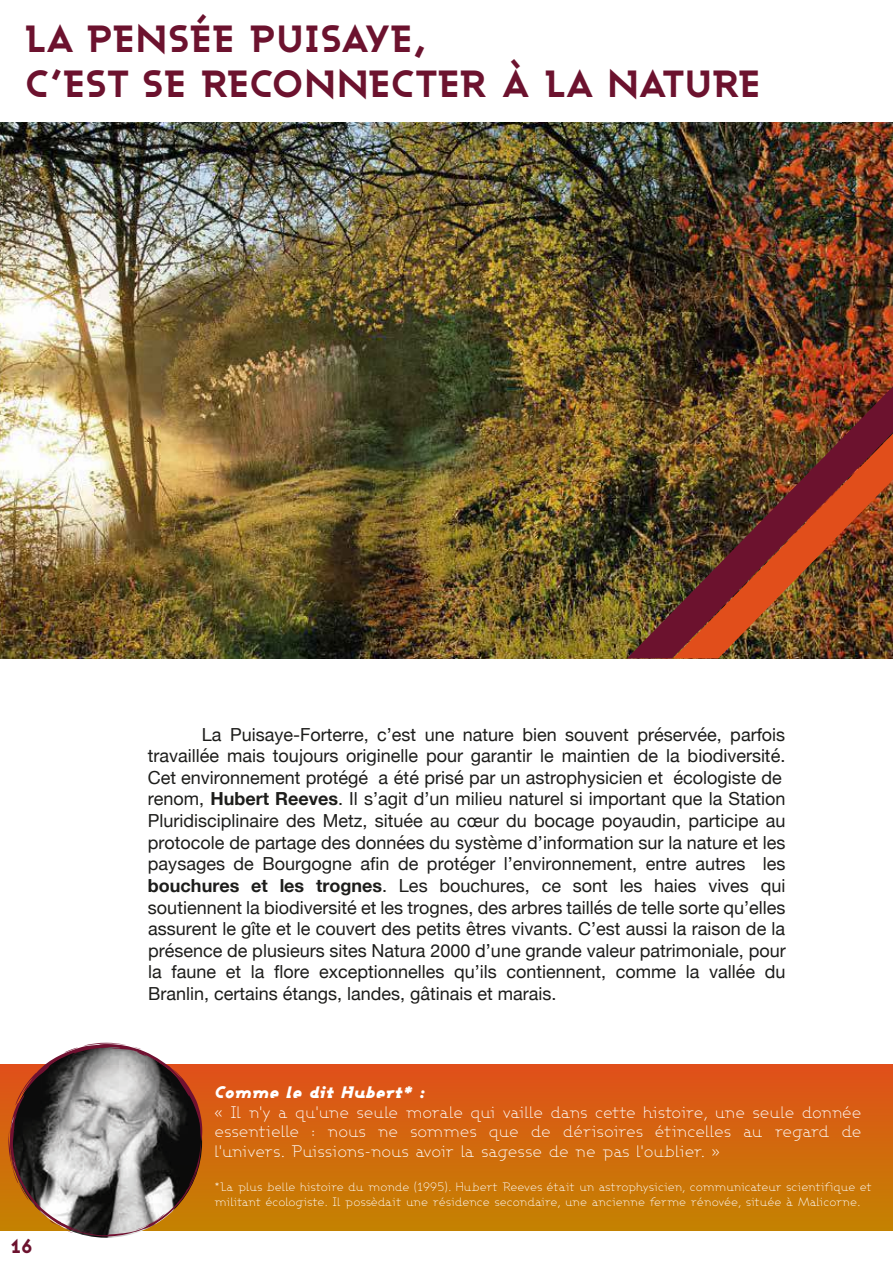
<style>
.page{position:relative;width:893px;height:1263px;background:#fff}
.page>*{position:absolute;margin:0;border:0;box-sizing:border-box;transform-origin:0 0}
.t1{font:800 37.5px/45px "Ashby";color:#6c122e}
.t2{font:800 19.5px "Ashby";color:#6c122e}
.t3{font:18px/21.6px "Helvetica Neue";color:#1d1d1b}
.t4{font:300 16.5px/19.8px "Ashby";letter-spacing:-.005em;color:#fff;text-align:justify}
.t5{font:italic 900 16.5px "Ashby";color:#fff}
.t6{font:300 12px/14.4px "Ashby";color:#fff}
.s1{font-weight:700}
</style>
<div class="page">
<div style="left:0;top:1064px;width:893px;height:167px;background:linear-gradient(to bottom,#e04f1a,#c38300)"></div>
<img style="left:1px;top:122px;width:892px;height:536px">
<img style="left:627px;top:386px;width:266px;height:272px">
<img style="left:673px;top:434px;width:220px;height:224px">
<svg style="left:8px;top:1043px;width:194px;height:194px;background:#918074"></svg>
<h1 class="t1" style="left:25px;top:15px;width:737px">LA PENSÉE PUISAYE,<br>C’EST SE RECONNECTER À LA NATURE</h1>
<p class="t3" style="left:148px;top:725px;width:639px;text-indent:54px">La Puisaye-Forterre, c’est une nature bien souvent préservée, parfois travaillée mais toujours originelle pour garantir le maintien de la biodiversité.<br>Cet environnement protégé a été prisé par un astrophysicien et écologiste de renom, <span class="s1">Hubert Reeves</span>. Il s’agit d’un milieu naturel si important que la Station Pluridisciplinaire des Metz, située au cœur du bocage poyaudin, participe au protocole de partage des données du système d’information sur la nature et les paysages de Bourgogne afin de protéger l’environnement, entre autres les <span class="s1">bouchures et les trognes</span>. Les bouchures, ce sont les haies vives qui soutiennent la biodiversité et les trognes, des arbres taillés de telle sorte qu’elles assurent le gîte et le couvert des petits êtres vivants. C’est aussi la raison de la présence de plusieurs sites Natura 2000 d’une grande valeur patrimoniale, pour la faune et la flore exceptionnelles qu’ils contiennent, comme la vallée du Branlin, certains étangs, landes, gâtinais et marais.</p>
<p class="t2" style="left:11px;top:1233px;width:24px">16</p>
<p class="t5" style="left:215px;top:1081px;width:212px">Comme le dit Hubert* :</p>
<p class="t4" style="left:215px;top:1102px;width:648px">« Il n'y a qu'une seule morale qui vaille dans cette histoire, une seule donnée essentielle : nous ne sommes que de dérisoires étincelles au regard de l'univers. Puissions-nous avoir la sagesse de ne pas l'oublier. »</p>
<p class="t6" style="left:215px;top:1180px;width:659px">*La plus belle histoire du monde (1995). Hubert Reeves était un astrophysicien, communicateur scientifique et militant écologiste. Il possèdait une résidence secondaire, une ancienne ferme rénovée, située à Malicorne.</p>
</div>
